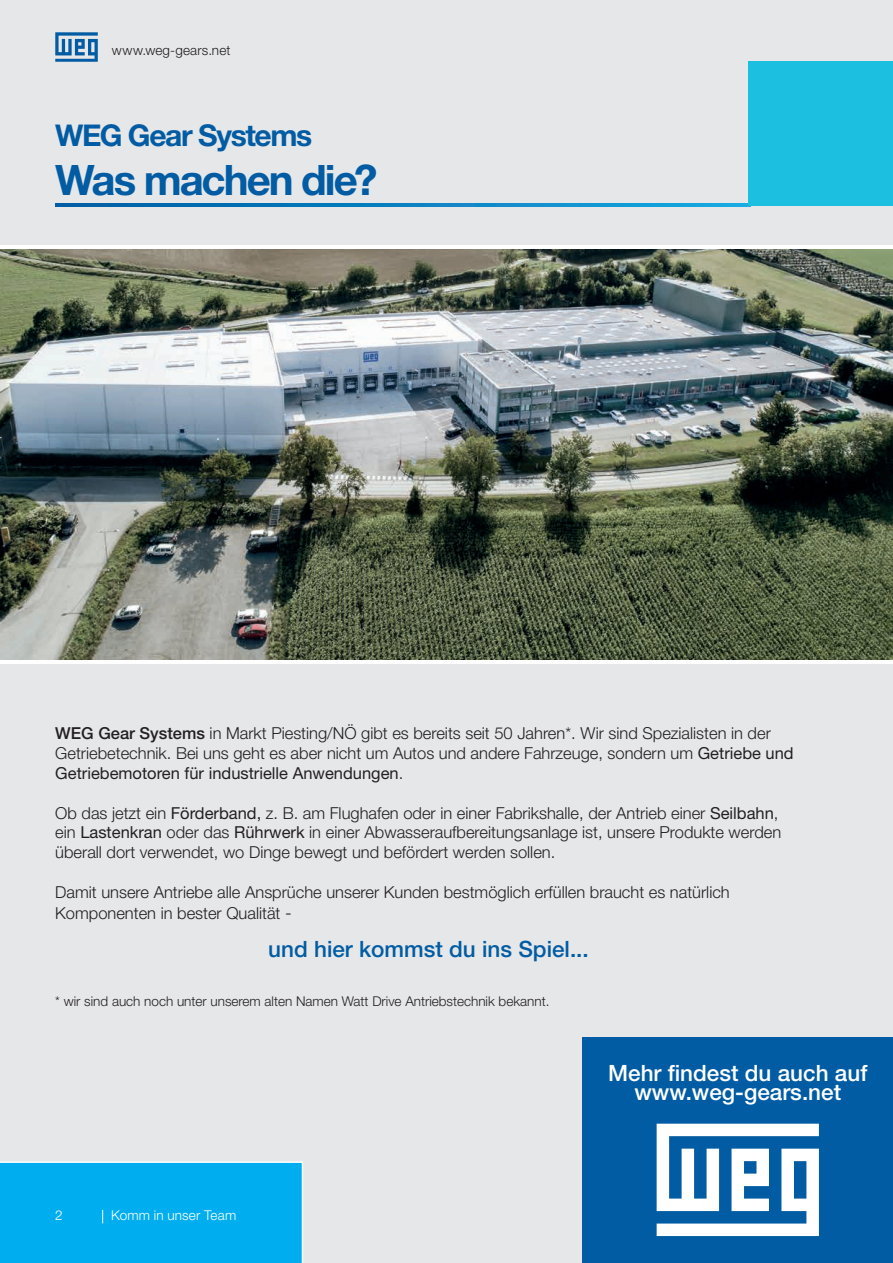
<style>
.page{position:relative;width:893px;height:1263px;background:#e6e7e9}
.page>*{position:absolute;margin:0;border:0;box-sizing:border-box;transform-origin:0 0}
.t1{font:700 42px "Helvetica Neue LT Pro";letter-spacing:-.045em;color:#015ca3}
.t2{font:700 30px "Helvetica Neue LT Pro";letter-spacing:-.045em;color:#015ca3}
.t3{font:500 22.5px/19.5px "Helvetica Neue LT Pro";color:#fff;text-align:center}
.t4{font:500 22.5px "Helvetica Neue LT Pro";color:#015ca3}
.t5{font:300 16.5px/19.8px "Helvetica Neue LT Pro";color:#231f20}
.t6{font:300 13.5px "Helvetica Neue LT Pro";color:#231f20}
.t7{font:300 13.5px "Helvetica Neue LT Pro";letter-spacing:.01em;color:#fff}
.s1{font-weight:500}
.s2{font-weight:400}
.s3{font-size:18px}
</style>
<div class="page">
<svg style="left:55px;top:203px;width:694px;height:3px;background:#0a82c1"></svg>
<div style="left:749px;top:62px;width:144px;height:144px;background:#1cbfdf"></div>
<img style="left:0;top:248px;width:893px;height:412px">
<hr style="left:0;top:245px;width:893px;height:3px;background:#fff">
<hr style="left:0;top:660px;width:893px;height:4px;background:#fff">
<div style="left:583px;top:1037px;width:310px;height:226px;background:#015ca3"></div>
<svg style="left:657px;top:1124px;width:162px;height:112px"></svg>
<div style="left:0;top:1161px;width:303px;height:102px;background:#00aeef"></div>
<svg style="left:55px;top:32px;width:43px;height:30px"></svg>
<p class="t6" style="left:112px;top:42px;width:120px">www.weg-gears.net</p>
<h2 class="t2" style="left:55px;top:116px;width:258px">WEG Gear Systems</h2>
<h1 class="t1" style="left:55px;top:153px;width:324px">Was machen die?</h1>
<p class="t5" style="left:55px;top:723px;width:740px"><span class="s1">WEG Gear Systems</span> in Markt Piesting/NÖ gibt es bereits seit 50 Jahren*. Wir sind Spezialisten in der<br>Getriebetechnik. Bei uns geht es aber nicht um Autos und andere Fahrzeuge, sondern um <span class="s2">Getriebe und<br>Getriebemotoren für industrielle Anwendungen</span>.</p>
<p class="t5" style="left:55px;top:802px;width:727px">Ob das jetzt ein <span class="s2">Förderband,</span> z. B. am Flughafen oder in einer Fabrikshalle, der Antrieb einer <span class="s2">Seilbahn</span>, ein <span class="s2">Lastenkran</span> oder das <span class="s2">Rührwerk</span> in einer Abwasseraufbereitungsanlage ist, unsere Produkte werden überall dort verwendet, wo Dinge bewegt und befördert werden sollen.</p>
<p class="t5" style="left:55px;top:881px;width:676px;line-height:21.6px">Damit unsere Antriebe alle Ansprüche unserer Kunden bestmöglich erfüllen braucht es natürlich<br>Komponenten in bester Qualität <span class="s3">-</span></p>
<h3 class="t4" style="left:268px;top:935px;width:322px">und hier kommst du ins Spiel...</h3>
<p class="t6" style="left:55px;top:992px;width:496px">* wir sind auch noch unter unserem alten Namen Watt Drive Antriebstechnik bekannt.</p>
<p class="t7" style="left:55px;top:1207px;width:9px">2</p>
<p class="t7" style="left:111px;top:1207px;width:126px">Komm in unser Team</p>
<h3 class="t3" style="left:608px;top:1063px;width:261px">Mehr findest du auch auf www.weg-gears.net</h3>
</div>
